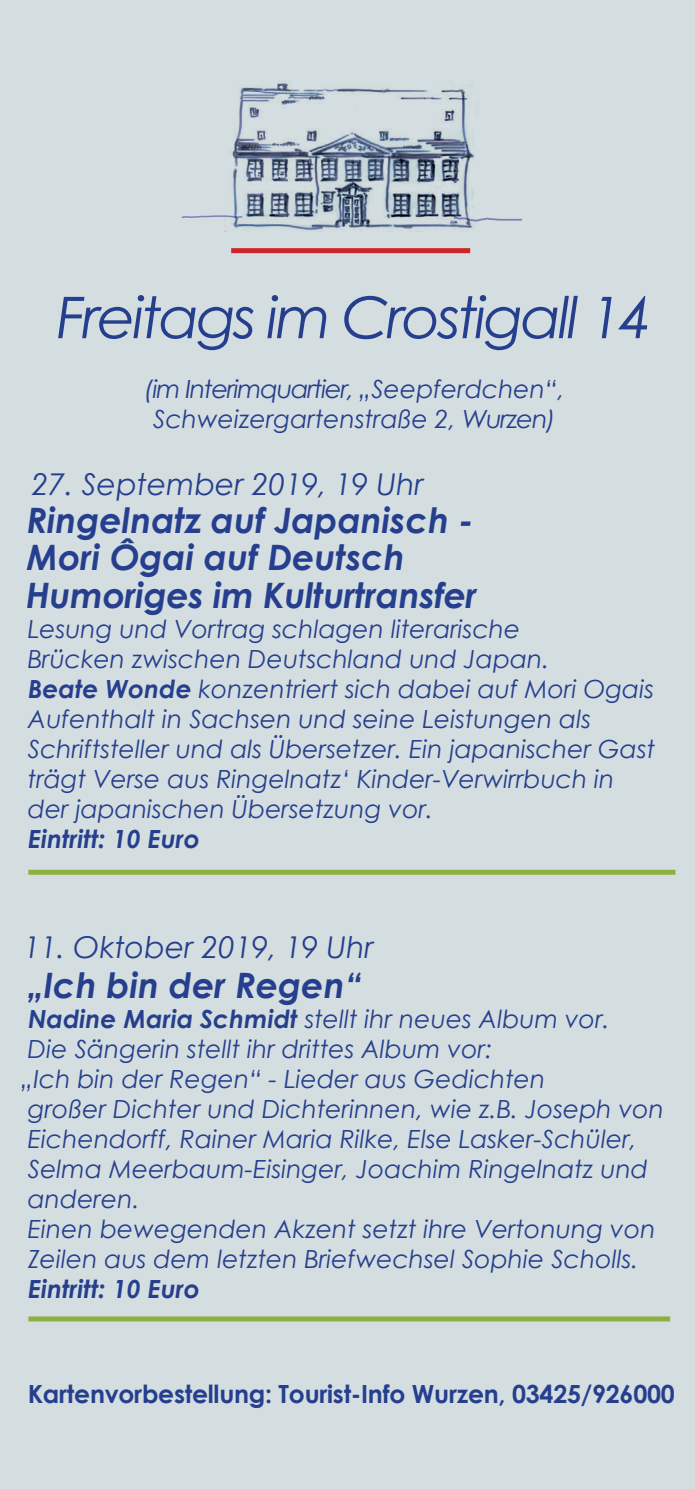
<style>
.page{position:relative;width:695px;height:1489px;background:#fff}
.page>*{position:absolute;margin:0;border:0;box-sizing:border-box;transform-origin:0 0}
.t1{font:italic 57.5px "Century Gothic";letter-spacing:-.05em;color:#253f8e}
.t2{font:italic 700 35px/37.5px "Century Gothic";color:#253f8e}
.t3{font:italic 30px "Century Gothic";color:#253f8e}
.t4{font:italic 25px/30px "Century Gothic";color:#253f8e}
.t5{font:700 25px "Century Gothic";letter-spacing:-.01em;color:#253f8e}
.t6{font:italic 700 25px "Century Gothic";color:#253f8e}
.s1{font-weight:700}
</style>
<div class="page">
<div style="left:0;top:0;width:694px;height:1488px;background:#d4dddf"></div>
<div style="left:231px;top:248px;width:239px;height:5px;background:#d1232a"></div>
<div style="left:28px;top:1316px;width:642px;height:5px;background:#8db03e"></div>
<svg style="left:478px;top:217px;width:44px;height:5px"></svg>
<svg style="left:181px;top:215px;width:43px;height:3px"></svg>
<img style="left:224px;top:83px;width:254px;height:148px">
<div style="left:28px;top:869px;width:647px;height:5px;background:#8db03e"></div>
<h1 class="t1" style="left:57px;top:282px;width:597px">Freitags im Crostigall 14</h1>
<p class="t4" style="left:144px;top:374px;width:421px;text-align:center">(im Interimquartier, „Seepferdchen“,<br>Schweizergartenstraße 2, Wurzen)</p>
<p class="t3" style="left:32px;top:466px;width:393px">27. September 2019, 19 Uhr</p>
<h2 class="t2" style="left:26px;top:500px;width:452px">Ringelnatz auf Japanisch -<br>Mori Ôgai auf Deutsch<br>Humoriges im Kulturtransfer</h2>
<p class="t4" style="left:28px;top:613px;width:628px">Lesung und Vortrag schlagen literarische<br>Brücken zwischen Deutschland und Japan.<br><span class="s1">Beate Wonde</span> konzentriert sich dabei auf Mori Ogais Aufenthalt in Sachsen und seine Leistungen als Schriftsteller und als Übersetzer. Ein japanischer Gast trägt Verse aus Ringelnatz‘ Kinder-Verwirrbuch in der japanischen Übersetzung vor.</p>
<p class="t6" style="left:28px;top:822px;width:173px">Eintritt: 10 Euro</p>
<p class="t3" style="left:24px;top:928px;width:351px">11. Oktober 2019, 19 Uhr</p>
<h2 class="t2" style="left:27px;top:965px;width:336px">„Ich bin der Regen“</h2>
<p class="t4" style="left:21px;top:1003px;width:644px"><span class="s1">Nadine Maria Schmidt</span> stellt ihr neues Album vor.<br>Die Sängerin stellt ihr drittes Album vor:<br>„Ich bin der Regen“ - Lieder aus Gedichten<br>großer Dichter und Dichterinnen, wie z.B. Joseph von Eichendorff, Rainer Maria Rilke, Else Lasker-Schüler, Selma Meerbaum-Eisinger, Joachim Ringelnatz und anderen.<br>Einen bewegenden Akzent setzt ihre Vertonung von Zeilen aus dem letzten Briefwechsel Sophie Scholls.</p>
<p class="t6" style="left:28px;top:1272px;width:173px">Eintritt: 10 Euro</p>
<p class="t5" style="left:28px;top:1378px;width:648px">Kartenvorbestellung: Tourist-Info Wurzen, 03425/926000</p>
</div>
